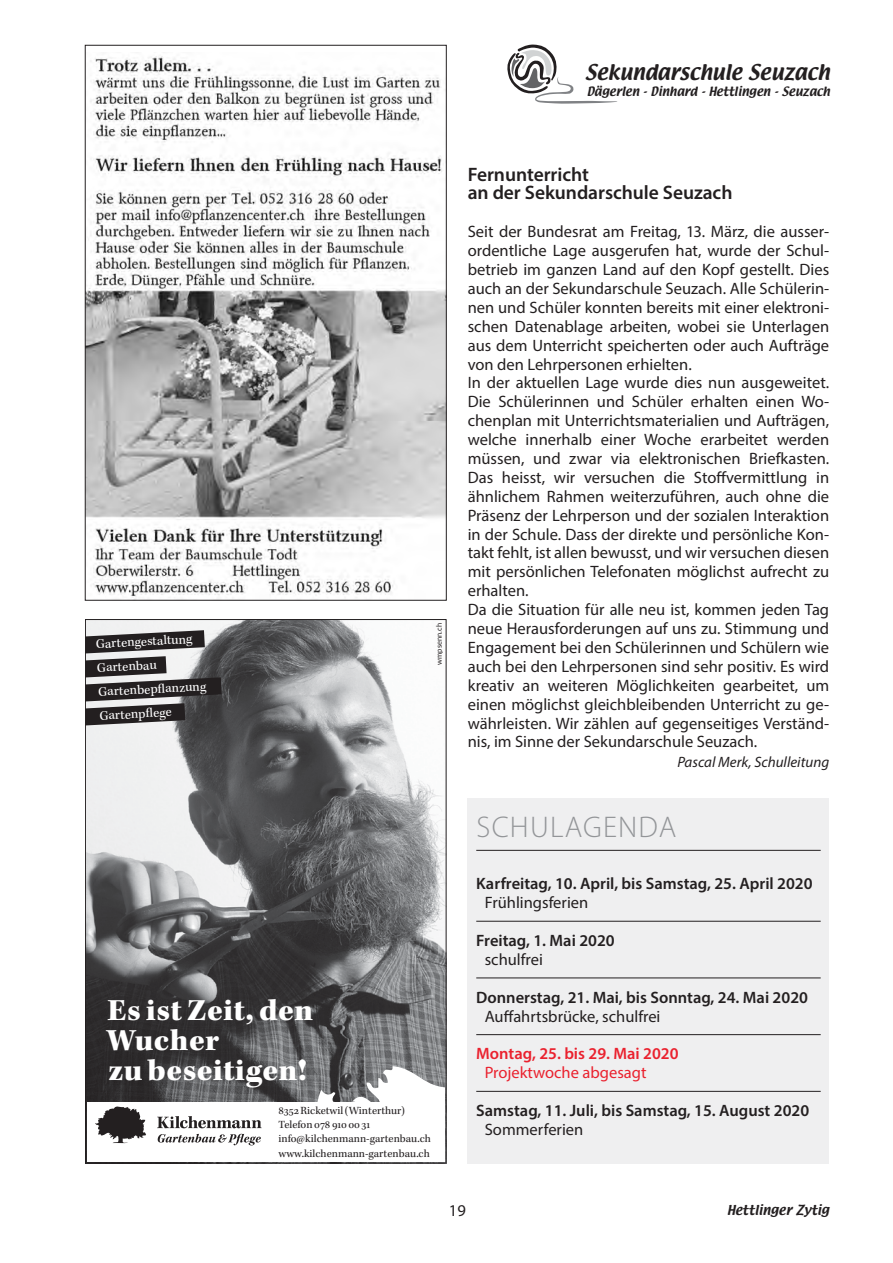
<style>
.page{position:relative;width:893px;height:1263px;background:#fff}
.page>*{position:absolute;margin:0;border:0;box-sizing:border-box;transform-origin:0 0}
.t1{font:900 31.5px/30px "Kepler Std";letter-spacing:.01em;color:#fff}
.t2{font:300 30px "Myriad Pro";letter-spacing:.04em;color:#939598}
.t3{font:600 19.5px/18.9px "Myriad Pro";letter-spacing:-.005em;color:#231f20}
.t4{font:18.9px "Textile";color:#231f20}
.t5{font:16.5px/18.9px "Myriad Pro";color:#231f20}
.t6{font:600 16.5px "Myriad Pro";color:#231f20}
.t7{font:600 16.5px "Myriad Pro";color:#ea212e}
.t8{font:16.5px "Myriad Pro";color:#ea212e}
.t9{font:italic 15px "Myriad Pro";color:#231f20}
.t10{font:13.5px/24px "Kepler Std";color:#fff}
.t11{font:12px "Textile";letter-spacing:.005em;color:#231f20}
.t12{font:11.25px/14.2px "Kepler Std";color:#231f20}
.t13{font:11.25px "Textile";color:#231f20}
.t14{font:7.5px "Lato";letter-spacing:.01em;color:#231f20}
</style>
<div class="page">
<svg style="left:507px;top:44px;width:111px;height:60px"></svg>
<div style="left:468px;top:798px;width:361px;height:365px;background:#efeff0"></div>
<hr style="left:476px;top:850px;width:345px;height:1px;background:#231f20">
<hr style="left:476px;top:921px;width:345px;height:1px;background:#231f20">
<hr style="left:476px;top:978px;width:345px;height:1px;background:#231f20">
<hr style="left:476px;top:1034px;width:345px;height:1px;background:#231f20">
<hr style="left:476px;top:1091px;width:345px;height:1px;background:#231f20">
<img style="left:87px;top:56px;width:357px;height:541px">
<img style="left:87px;top:621px;width:357px;height:481px">
<svg style="left:95px;top:1106px;width:51px;height:37px"></svg>
<svg style="left:157px;top:1116px;width:105px;height:12px"></svg>
<svg style="left:158px;top:1134px;width:103px;height:11px"></svg>
<svg style="left:85px;top:630px;width:137px;height:95px"></svg>
<svg style="left:296px;top:1034px;width:148px;height:68px"></svg>
<p class="t4" style="left:585px;top:59px;width:246px">Sekundarschule Seuzach</p>
<p class="t13" style="left:587px;top:84px;width:245px">Dägerlen - Dinhard - Hettlingen - Seuzach</p>
<p class="t10" style="left:95px;top:632px;width:110px;rotate:-3deg">Gartengestaltung<br>Gartenbau<br>Gartenbepfl anzung<br>Gartenpfl ege</p>
<h1 class="t1" style="left:106px;top:996px;width:208px">Es ist Zeit, den<br>Wucher<br>zu beseitigen!</h1>
<p class="t14" style="left:434px;top:665px;width:44px;rotate:-90deg">wmpsenn.ch</p>
<p class="t12" style="left:279px;top:1104px;width:154px">8352 Ricketwil (Winterthur)<br>Telefon 078 9100031 info@kilchenmann-gartenbau.ch www.kilchenmann-gartenbau.ch</p>
<p class="t3" style="left:468px;top:164px;width:266px">Fernunterricht<br>an der Sekundarschule Seuzach</p>
<p class="t5" style="left:468px;top:222px;width:363px">Seit der Bundesrat am Freitag, 13. März, die ausser&shy;ordentliche Lage ausgerufen hat, wurde der Schul&shy;betrieb im ganzen Land auf den Kopf gestellt. Dies auch an der Sekundarschule Seuzach. Alle Schülerin&shy;nen und Schüler konnten bereits mit einer elektroni&shy;schen Datenablage arbeiten, wobei sie Unterlagen aus dem Unterricht speicherten oder auch Aufträge von den Lehrpersonen erhielten.<br>In der aktuellen Lage wurde dies nun ausgeweitet.<br>Die Schülerinnen und Schüler erhalten einen Wo&shy;chenplan mit Unterrichtsmaterialien und Aufträgen, welche innerhalb einer Woche erarbeitet werden müssen, und zwar via elektronischen Briefkasten.<br>Das heisst, wir versuchen die Stoffvermittlung in ähnlichem Rahmen weiterzuführen, auch ohne die Präsenz der Lehrperson und der sozialen Interaktion in der Schule. Dass der direkte und persönliche Kon&shy;takt fehlt, ist allen bewusst, und wir versuchen diesen mit persönlichen Telefonaten möglichst aufrecht zu erhalten.<br>Da die Situation für alle neu ist, kommen jeden Tag neue Herausforderungen auf uns zu. Stimmung und Engagement bei den Schülerinnen und Schülern wie auch bei den Lehrpersonen sind sehr positiv. Es wird kreativ an weiteren Möglichkeiten gearbeitet, um einen möglichst gleichbleibenden Unterricht zu ge&shy;währleisten. Wir zählen auf gegenseitiges Verständ&shy;nis, im Sinne der Sekundarschule Seuzach.</p>
<p class="t9" style="left:677px;top:752px;width:153px">Pascal Merk, Schulleitung</p>
<h2 class="t2" style="left:477px;top:809px;width:201px">SCHULAGENDA</h2>
<p class="t6" style="left:476px;top:873px;width:338px">Karfreitag, 10. April, bis Samstag, 25. April 2020</p>
<p class="t5" style="left:485px;top:893px;width:105px">Frühlingsferien</p>
<p class="t6" style="left:476px;top:930px;width:140px">Freitag, 1. Mai 2020</p>
<p class="t5" style="left:485px;top:950px;width:60px">schulfrei</p>
<p class="t6" style="left:476px;top:987px;width:333px">Donnerstag, 21. Mai, bis Sonntag, 24. Mai 2020</p>
<p class="t5" style="left:485px;top:1006px;width:177px">Auffahrtsbrücke, schulfrei</p>
<p class="t7" style="left:476px;top:1043px;width:204px">Montag, 25. bis 29. Mai 2020</p>
<p class="t8" style="left:485px;top:1063px;width:163px">Projektwoche abgesagt</p>
<p class="t6" style="left:476px;top:1100px;width:334px">Samstag, 11. Juli, bis Samstag, 15. August 2020</p>
<p class="t5" style="left:485px;top:1120px;width:100px">Sommerferien</p>
<p class="t5" style="left:449px;top:1200px;width:18px">19</p>
<p class="t11" style="left:727px;top:1202px;width:104px">Hettlinger Zytig</p>
</div>
